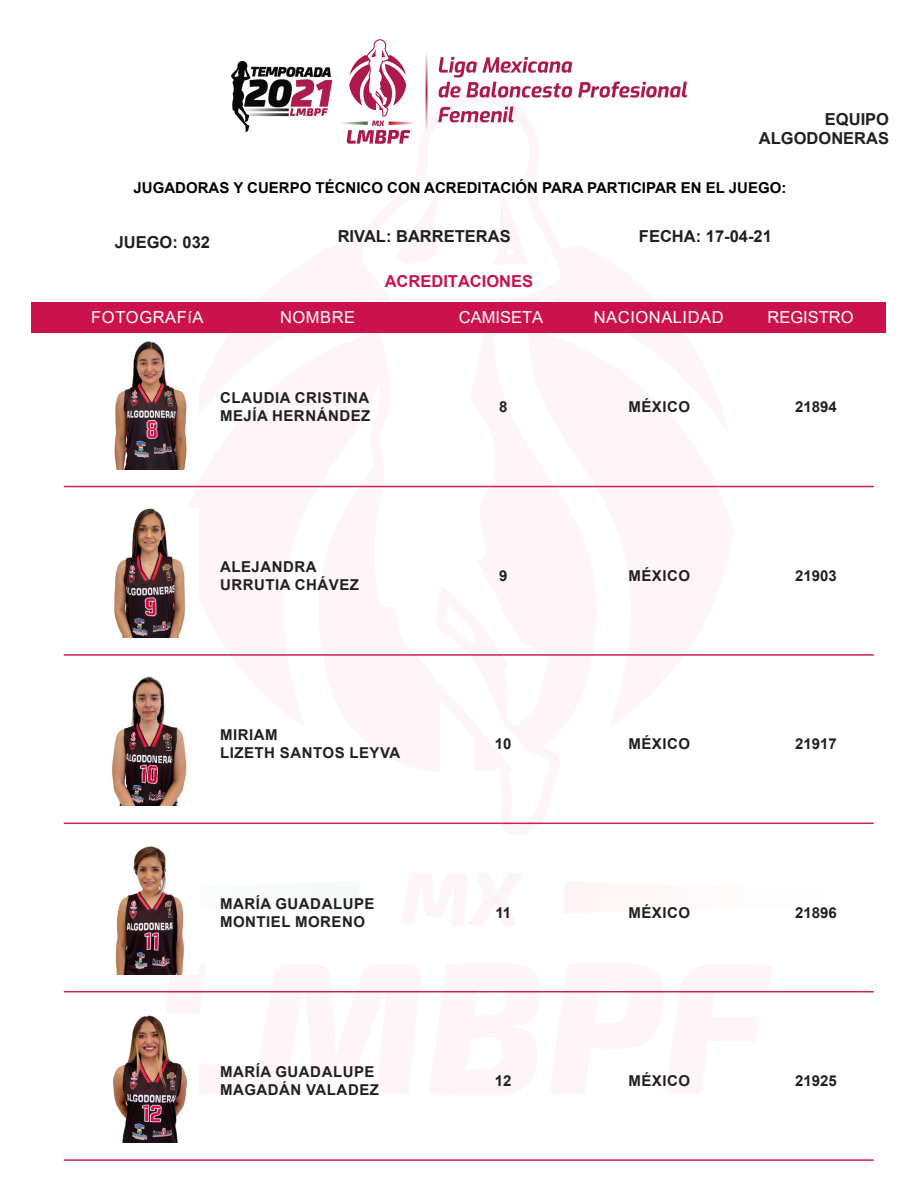
<style>
.page{position:relative;width:918px;height:1188px;background:#fff}
.page>*{position:absolute;margin:0;border:0;box-sizing:border-box;transform-origin:0 0}
.t1{font:700 16.5px/19.8px "Arial";color:#231f20;text-align:right}
.t2{font:16.5px "Arial";letter-spacing:.035em;color:#fff}
.t3{font:16.5px "Arial";color:#fff}
.t4{font:700 16.5px "Arial";color:#cc124c}
.t5{font:700 15px "Arial";letter-spacing:.035em;color:#231f20}
.t6{font:700 15px "Arial";color:#000}
</style>
<div class="page">
<svg style="left:145px;top:974px;width:639px;height:19px"></svg>
<svg style="left:360px;top:302px;width:203px;height:523px"></svg>
<div style="left:32px;top:303px;width:854px;height:30px;background:#cc124c"></div>
<img style="left:231px;top:39px;width:456px;height:105px">
<img style="left:114px;top:341px;width:73px;height:128px">
<hr style="left:64px;top:486px;width:810px;height:1px;background:#cc1f56">
<img style="left:114px;top:509px;width:72px;height:129px">
<hr style="left:64px;top:654px;width:810px;height:2px;background:#cc1f56">
<img style="left:112px;top:677px;width:75px;height:129px">
<hr style="left:64px;top:823px;width:810px;height:1px;background:#cc1f56">
<img style="left:115px;top:846px;width:69px;height:128px">
<hr style="left:64px;top:991px;width:810px;height:1px;background:#cc1f56">
<img style="left:113px;top:1015px;width:74px;height:128px">
<hr style="left:64px;top:1159px;width:810px;height:2px;background:#cc1f56">
<p class="t1" style="left:759px;top:109px;width:132px">EQUIPO<br>ALGODONERAS</p>
<p class="t6" style="left:134px;top:178px;width:654px">JUGADORAS Y CUERPO TÉCNICO CON ACREDITACIÓN PARA PARTICIPAR EN EL JUEGO:</p>
<p class="t1" style="left:115px;top:233px;width:97px">JUEGO: 032</p>
<p class="t1" style="left:338px;top:226px;width:174px">RIVAL: BARRETERAS</p>
<p class="t1" style="left:639px;top:226px;width:134px">FECHA: 17-04-21</p>
<p class="t4" style="left:385px;top:270px;width:150px">ACREDITACIONES</p>
<p class="t2" style="left:91px;top:306px;width:114px">FOTOGRAFíA</p>
<p class="t2" style="left:280px;top:306px;width:77px">NOMBRE</p>
<p class="t3" style="left:459px;top:306px;width:86px">CAMISETA</p>
<p class="t3" style="left:768px;top:306px;width:88px">REGISTRO</p>
<p class="t2" style="left:594px;top:306px;width:131px">NACIONALIDAD</p>
<p class="t5" style="left:220px;top:388px;width:151px">CLAUDIA CRISTINA</p>
<p class="t5" style="left:220px;top:406px;width:152px">MEJÍA HERNÁNDEZ</p>
<p class="t5" style="left:220px;top:556px;width:98px">ALEJANDRA</p>
<p class="t5" style="left:220px;top:574px;width:141px">URRUTIA CHÁVEZ</p>
<p class="t5" style="left:220px;top:724px;width:59px">MIRIAM</p>
<p class="t5" style="left:220px;top:742px;width:182px">LIZETH SANTOS LEYVA</p>
<p class="t5" style="left:220px;top:893px;width:156px">MARÍA GUADALUPE</p>
<p class="t5" style="left:220px;top:911px;width:147px">MONTIEL MORENO</p>
<p class="t5" style="left:220px;top:1061px;width:156px">MARÍA GUADALUPE</p>
<p class="t5" style="left:220px;top:1079px;width:161px">MAGADÁN VALADEZ</p>
<p class="t5" style="left:499px;top:397px;width:10px">8</p>
<p class="t5" style="left:628px;top:397px;width:63px">MÉXICO</p>
<p class="t5" style="left:795px;top:397px;width:43px">21894</p>
<p class="t5" style="left:499px;top:565px;width:10px">9</p>
<p class="t5" style="left:628px;top:565px;width:63px">MÉXICO</p>
<p class="t5" style="left:795px;top:565px;width:43px">21903</p>
<p class="t5" style="left:495px;top:733px;width:18px">10</p>
<p class="t5" style="left:628px;top:733px;width:63px">MÉXICO</p>
<p class="t5" style="left:795px;top:733px;width:43px">21917</p>
<p class="t5" style="left:495px;top:902px;width:17px">11</p>
<p class="t5" style="left:628px;top:902px;width:63px">MÉXICO</p>
<p class="t5" style="left:795px;top:902px;width:43px">21896</p>
<p class="t5" style="left:495px;top:1070px;width:18px">12</p>
<p class="t5" style="left:628px;top:1070px;width:63px">MÉXICO</p>
<p class="t5" style="left:795px;top:1070px;width:43px">21925</p>
</div>
